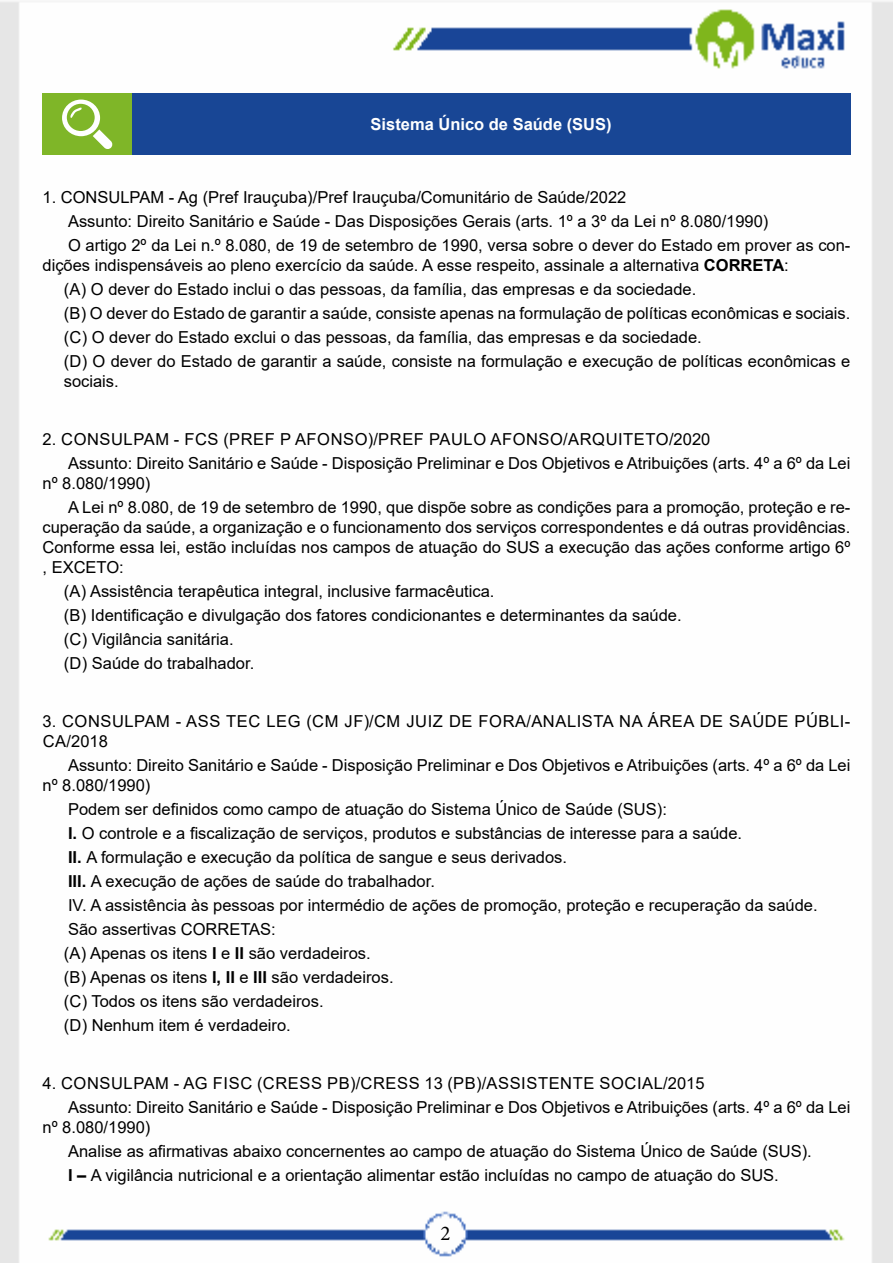
<style>
.page{position:relative;width:893px;height:1263px;background:#fff}
.page>*{position:absolute;margin:0;border:0;box-sizing:border-box;transform-origin:0 0}
.t1{font:21px "Minion Pro";color:#000}
.t2{font:16.5px/24px "Arial";color:#000}
.t3{font:16.5px/19.8px "Arial";letter-spacing:.035em;color:#000}
.t4{font:700 16.5px "Arial";color:#fff}
.s1{font-weight:700}
</style>
<div class="page">
<img style="left:0;top:1px;width:893px;height:1262px">
<div style="left:43px;top:94px;width:89px;height:61px;background:#7fb628"></div>
<div style="left:132px;top:94px;width:718px;height:61px;background:#184695"></div>
<svg style="left:62px;top:100px;width:51px;height:49px"></svg>
<p class="t4" style="left:371px;top:113px;width:243px">Sistema Único de Saúde (SUS)</p>
<p class="t2" style="left:68px;top:185px;width:784px;text-indent:-26px">1. CONSULPAM - Ag (Pref Irauçuba)/Pref Irauçuba/Comunitário de Saúde/2022<br>Assunto: Direito Sanitário e Saúde - Das Disposições Gerais (arts. 1º a 3º da Lei nº 8.080/1990)<br>O artigo 2º da Lei n.º 8.080, de 19 de setembro de 1990, versa sobre o dever do Estado em prover as con-</p>
<p class="t2" style="left:64px;top:253px;width:788px;text-indent:-21px">dições indispensáveis ao pleno exercício da saúde. A esse respeito, assinale a alternativa <span class="s1">CORRETA</span>:<br>(A) O dever do Estado inclui o das pessoas, da família, das empresas e da sociedade.<br>(B) O dever do Estado de garantir a saúde, consiste apenas na formulação de políticas econômicas e sociais. (C) O dever do Estado exclui o das pessoas, da família, das empresas e da sociedade.<br>(D) O dever do Estado de garantir a saúde, consiste na formulação e execução de políticas econômicas e</p>
<p class="t2" style="left:64px;top:369px;width:57px">sociais.</p>
<p class="t2" style="left:68px;top:427px;width:784px;text-indent:-26px">2. CONSULPAM - FCS (PREF P AFONSO)/PREF PAULO AFONSO/ARQUITETO/2020<br>Assunto: Direito Sanitário e Saúde - Disposição Preliminar e Dos Objetivos e Atribuições (arts. 4º a 6º da Lei</p>
<p class="t2" style="left:68px;top:471px;width:784px;text-indent:-26px">nº 8.080/1990)<br>A Lei nº 8.080, de 19 de setembro de 1990, que dispõe sobre as condições para a promoção, proteção e re-</p>
<p class="t2" style="left:43px;top:517px;width:809px;line-height:19.8px;text-align:justify">cuperação da saúde, a organização e o funcionamento dos serviços correspondentes e dá outras providências.<br>Conforme essa lei, estão incluídas nos campos de atuação do SUS a execução das ações conforme artigo 6º , EXCETO:</p>
<p class="t2" style="left:64px;top:579px;width:619px">(A) Assistência terapêutica integral, inclusive farmacêutica.<br>(B) Identificação e divulgação dos fatores condicionantes e determinantes da saúde. (C) Vigilância sanitária.<br>(D) Saúde do trabalhador.</p>
<p class="t3" style="left:43px;top:711px;width:809px">3. CONSULPAM - ASS TEC LEG (CM JF)/CM JUIZ DE FORA/ANALISTA NA ÁREA DE SAÚDE PÚBLI-<br>CA/2018</p>
<p class="t2" style="left:43px;top:755px;width:809px;line-height:19.8px;text-indent:26px">Assunto: Direito Sanitário e Saúde - Disposição Preliminar e Dos Objetivos e Atribuições (arts. 4º a 6º da Lei nº 8.080/1990)</p>
<p class="t2" style="left:64px;top:797px;width:755px">Podem ser definidos como campo de atuação do Sistema Único de Saúde (SUS):<br><span class="s1">I.</span> O controle e a fiscalização de serviços, produtos e substâncias de interesse para a saúde.<br><span class="s1">II.</span> A formulação e execução da política de sangue e seus derivados.<br><span class="s1">III.</span> A execução de ações de saúde do trabalhador.<br>IV. A assistência às pessoas por intermédio de ações de promoção, proteção e recuperação da saúde.<br>São assertivas CORRETAS:<br>(A) Apenas os itens <span class="s1">I</span> e <span class="s1">II</span> são verdadeiros.<br>(B) Apenas os itens <span class="s1">I, II</span> e <span class="s1">III</span> são verdadeiros.<br>(C) Todos os itens são verdadeiros.<br>(D) Nenhum item é verdadeiro.</p>
<p class="t2" style="left:68px;top:1071px;width:784px;text-indent:-26px">4. CONSULPAM - AG FISC (CRESS PB)/CRESS 13 (PB)/ASSISTENTE SOCIAL/2015<br>Assunto: Direito Sanitário e Saúde - Disposição Preliminar e Dos Objetivos e Atribuições (arts. 4º a 6º da Lei</p>
<p class="t2" style="left:68px;top:1115px;width:745px;text-indent:-26px">nº 8.080/1990)<br>Analise as afirmativas abaixo concernentes ao campo de atuação do Sistema Único de Saúde (SUS).<br><span class="s1">I –</span> A vigilância nutricional e a orientação alimentar estão incluídas no campo de atuação do SUS.</p>
<p class="t1" style="left:440px;top:1219px;width:12px">2</p>
</div>
